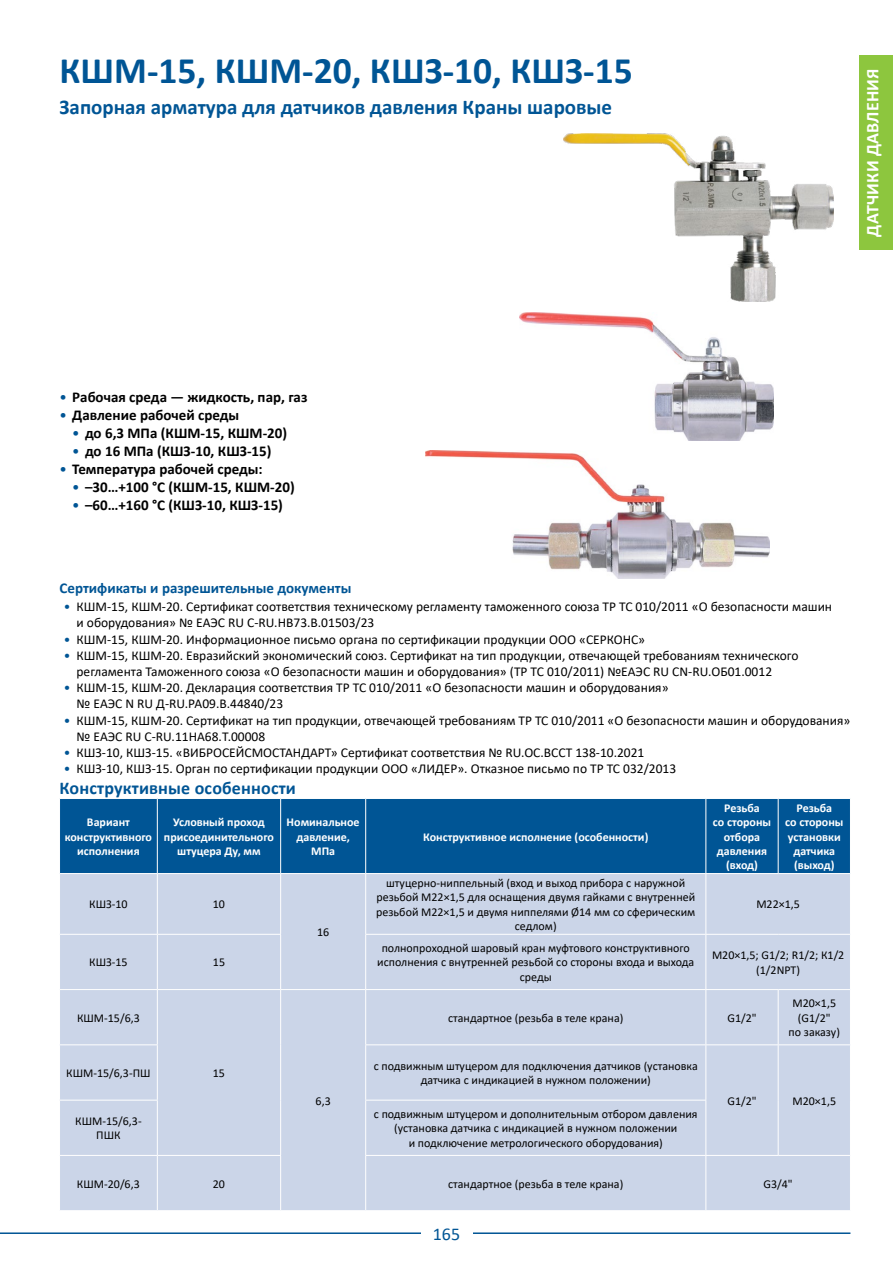
<style>
.page{position:relative;width:893px;height:1263px;background:#fff}
.page>*{position:absolute;margin:0;border:0;box-sizing:border-box;transform-origin:0 0}
.t1{font:700 37.5px "Calibri";color:#005595}
.t2{font:700 21px "Calibri";color:#005595}
.t3{font:700 18px "Calibri";letter-spacing:.01em;color:#005595}
.t4{font:700 18px "Calibri";letter-spacing:.01em;color:#fff}
.t5{font:18px "Calibri";color:#005595}
.t6{font:700 15px "Calibri";color:#000}
.t7{font:700 15px "Calibri";color:#005595}
.t8{font:13.5px/16.2px "Calibri";color:#000}
.t9{font:12px/14.4px "Calibri";color:#000;text-align:center}
.t10{font:700 12px/14.4px "Calibri";color:#fff;text-align:center}
.s1{font-weight:400;color:#005595}
.s2{color:#005595}
</style>
<div class="page">
<hr style="left:0;top:1232px;width:850px;height:2px;background:#005595">
<div style="left:421px;top:1225px;width:51px;height:16px;background:#fff"></div>
<div style="left:859px;top:55px;width:34px;height:195px;background:#8dc63e"></div>
<div style="left:60px;top:799px;width:790px;height:74px;background:#005595"></div>
<div style="left:60px;top:874px;width:790px;height:336px;background:#cbd5e8"></div>
<hr style="left:157px;top:799px;width:1px;height:74px;background:#fff">
<hr style="left:280px;top:799px;width:1px;height:74px;background:#fff">
<hr style="left:365px;top:799px;width:1px;height:74px;background:#fff">
<hr style="left:705px;top:799px;width:1px;height:74px;background:#fff">
<hr style="left:778px;top:799px;width:1px;height:74px;background:#fff">
<hr style="left:157px;top:874px;width:1px;height:60px;background:#fff">
<hr style="left:280px;top:874px;width:1px;height:60px;background:#fff">
<hr style="left:365px;top:874px;width:1px;height:60px;background:#fff">
<hr style="left:705px;top:874px;width:1px;height:60px;background:#fff">
<hr style="left:59px;top:934px;width:98px;height:1px;background:#fff">
<hr style="left:157px;top:934px;width:124px;height:1px;background:#fff">
<hr style="left:157px;top:935px;width:1px;height:54px;background:#fff">
<hr style="left:280px;top:935px;width:1px;height:54px;background:#fff">
<hr style="left:365px;top:934px;width:341px;height:1px;background:#fff">
<hr style="left:365px;top:935px;width:1px;height:54px;background:#fff">
<hr style="left:706px;top:934px;width:72px;height:1px;background:#fff">
<hr style="left:705px;top:935px;width:1px;height:54px;background:#fff">
<hr style="left:778px;top:934px;width:73px;height:1px;background:#fff">
<hr style="left:59px;top:989px;width:98px;height:1px;background:#fff">
<hr style="left:157px;top:989px;width:124px;height:1px;background:#fff">
<hr style="left:157px;top:990px;width:1px;height:54px;background:#fff">
<hr style="left:281px;top:989px;width:85px;height:1px;background:#fff">
<hr style="left:280px;top:990px;width:1px;height:55px;background:#fff">
<hr style="left:366px;top:989px;width:340px;height:1px;background:#fff">
<hr style="left:365px;top:990px;width:1px;height:54px;background:#fff">
<hr style="left:706px;top:989px;width:72px;height:1px;background:#fff">
<hr style="left:705px;top:990px;width:1px;height:54px;background:#fff">
<hr style="left:778px;top:989px;width:73px;height:1px;background:#fff">
<hr style="left:778px;top:990px;width:1px;height:54px;background:#fff">
<hr style="left:59px;top:1044px;width:99px;height:1px;background:#fff">
<hr style="left:157px;top:1045px;width:1px;height:55px;background:#fff">
<hr style="left:280px;top:1045px;width:1px;height:55px;background:#fff">
<hr style="left:365px;top:1044px;width:341px;height:1px;background:#fff">
<hr style="left:365px;top:1045px;width:1px;height:55px;background:#fff">
<hr style="left:706px;top:1044px;width:72px;height:1px;background:#fff">
<hr style="left:705px;top:1045px;width:1px;height:55px;background:#fff">
<hr style="left:778px;top:1044px;width:73px;height:1px;background:#fff">
<hr style="left:778px;top:1045px;width:1px;height:55px;background:#fff">
<hr style="left:59px;top:1100px;width:99px;height:1px;background:#fff">
<hr style="left:157px;top:1100px;width:1px;height:55px;background:#fff">
<hr style="left:280px;top:1100px;width:1px;height:55px;background:#fff">
<hr style="left:365px;top:1100px;width:341px;height:1px;background:#fff">
<hr style="left:365px;top:1100px;width:1px;height:55px;background:#fff">
<hr style="left:705px;top:1100px;width:1px;height:55px;background:#fff">
<hr style="left:778px;top:1100px;width:1px;height:55px;background:#fff">
<hr style="left:59px;top:1155px;width:98px;height:1px;background:#fff">
<hr style="left:157px;top:1155px;width:124px;height:1px;background:#fff">
<hr style="left:157px;top:1156px;width:1px;height:54px;background:#fff">
<hr style="left:280px;top:1156px;width:1px;height:54px;background:#fff">
<hr style="left:365px;top:1155px;width:341px;height:1px;background:#fff">
<hr style="left:365px;top:1156px;width:1px;height:54px;background:#fff">
<hr style="left:706px;top:1155px;width:72px;height:1px;background:#fff">
<hr style="left:705px;top:1156px;width:1px;height:54px;background:#fff">
<hr style="left:778px;top:1155px;width:73px;height:1px;background:#fff">
<img style="left:563px;top:134px;width:270px;height:168px">
<img style="left:519px;top:312px;width:255px;height:128px">
<img style="left:425px;top:451px;width:345px;height:128px">
<h1 class="t1" style="left:60px;top:44px;width:575px">КШМ-15, КШМ-20, КШЗ-10, КШЗ-15</h1>
<h2 class="t2" style="left:60px;top:92px;width:554px">Запорная арматура для датчиков давления Краны шаровые</h2>
<h3 class="t4" style="left:860px;top:236px;width:170px;rotate:-90deg">ДАТЧИКИ ДАВЛЕНИЯ</h3>
<p class="t6" style="left:60px;top:387px;width:249px"><span class="s1">•</span> Рабочая среда — жидкость, пар, газ</p>
<p class="t6" style="left:60px;top:405px;width:181px"><span class="s1">•</span> Давление рабочей среды</p>
<p class="t6" style="left:72px;top:423px;width:216px"><span class="s1">•</span> до 6,3 МПа (КШМ-15, КШМ-20)</p>
<p class="t6" style="left:72px;top:441px;width:201px"><span class="s1">•</span> до 16 МПа (КШЗ-10, КШЗ-15)</p>
<p class="t6" style="left:60px;top:459px;width:205px"><span class="s1">•</span> Температура рабочей среды:</p>
<p class="t6" style="left:72px;top:477px;width:224px"><span class="s1">•</span> –30…+100 °С (КШМ-15, КШМ-20)</p>
<p class="t6" style="left:72px;top:495px;width:212px"><span class="s1">•</span> –60…+160 °С (КШЗ-10, КШЗ-15)</p>
<p class="t7" style="left:60px;top:577px;width:293px">Сертификаты и разрешительные документы</p>
<p class="t8" style="left:77px;top:598px;width:757px;text-indent:-13px"><span class="s2">•</span> КШМ-15, КШМ-20. Сертификат соответствия техническому регламенту таможенного союза ТР ТС 010/2011 «О безопасности машин и оборудования» № ЕАЭС RU С-RU.HB73.B.01503/23</p>
<p class="t8" style="left:64px;top:631px;width:583px"><span class="s2">•</span> КШМ-15, КШМ-20. Информационное письмо органа по сертификации продукции ООО «СЕРКОНС»</p>
<p class="t8" style="left:77px;top:647px;width:724px;text-indent:-13px"><span class="s2">•</span> КШМ-15, КШМ-20. Евразийский экономический союз. Сертификат на тип продукции, отвечающей требованиям технического регламента Таможенного союза «О безопасности машин и оборудования» (ТР ТС 010/2011) №ЕАЭС RU CN-RU.ОБ01.0012</p>
<p class="t8" style="left:77px;top:679px;width:594px;text-indent:-13px"><span class="s2">•</span> КШМ-15, КШМ-20. Декларация соответствия ТР ТС 010/2011 «О безопасности машин и оборудования» № ЕАЭС N RU Д-RU.РА09.В.44840/23</p>
<p class="t8" style="left:77px;top:712px;width:775px;text-indent:-13px"><span class="s2">•</span> КШМ-15, КШМ-20. Сертификат на тип продукции, отвечающей требованиям ТР ТС 010/2011 «О безопасности машин и оборудования» № ЕАЭС RU С-RU.11НА68.Т.00008</p>
<p class="t8" style="left:64px;top:744px;width:582px"><span class="s2">•</span> КШЗ-10, КШЗ-15. «ВИБРОСЕЙСМОСТАНДАРТ» Сертификат соответствия № RU.OC.BCCT 138-10.2021</p>
<p class="t8" style="left:64px;top:760px;width:614px"><span class="s2">•</span> КШЗ-10, КШЗ-15. Орган по сертификации продукции ООО «ЛИДЕР». Отказное письмо по ТР ТС 032/2013</p>
<h3 class="t3" style="left:60px;top:775px;width:238px">Конструктивные особенности</h3>
<p class="t10" style="left:65px;top:815px;width:89px">Вариант конструктивного исполнения</p>
<p class="t10" style="left:164px;top:815px;width:112px">Условный проход присоединительного штуцера Ду, мм</p>
<p class="t10" style="left:287px;top:815px;width:75px">Номинальное давление,<br>МПа</p>
<p class="t9" style="left:89px;top:897px;width:40px">КШЗ-10</p>
<p class="t9" style="left:213px;top:897px;width:14px">10</p>
<p class="t9" style="left:89px;top:955px;width:40px">КШЗ-15</p>
<p class="t9" style="left:213px;top:955px;width:14px">15</p>
<p class="t9" style="left:77px;top:1010px;width:64px">КШМ-15/6,3</p>
<p class="t9" style="left:317px;top:924px;width:14px">16</p>
<p class="t10" style="left:423px;top:829px;width:227px">Конструктивное исполнение (особенности)</p>
<p class="t9" style="left:376px;top:875px;width:321px">штуцерно-ниппельный (вход и выход прибора с наружной резьбой М22×1,5 для оснащения двумя гайками с внутренней резьбой М22×1,5 и двумя ниппелями Ø14 мм со сферическим седлом)</p>
<p class="t10" style="left:713px;top:800px;width:60px">Резьба<br>со стороны отбора давления (вход)</p>
<p class="t10" style="left:785px;top:800px;width:60px">Резьба<br>со стороны установки датчика (выход)</p>
<p class="t9" style="left:756px;top:897px;width:45px">М22×1,5</p>
<p class="t9" style="left:377px;top:940px;width:318px">полнопроходной шаровый кран муфтового конструктивного исполнения с внутренней резьбой со стороны входа и выхода среды</p>
<p class="t9" style="left:712px;top:948px;width:134px">М20×1,5; G1/2; R1/2; К1/2 (1/2NPT)</p>
<p class="t9" style="left:448px;top:1010px;width:177px">стандартное (резьба в теле крана)</p>
<p class="t9" style="left:727px;top:1010px;width:31px">G1/2"</p>
<p class="t9" style="left:789px;top:996px;width:53px">М20×1,5 (G1/2"<br>по заказу)</p>
<p class="t9" style="left:66px;top:1065px;width:86px">КШМ-15/6,3-ПШ</p>
<p class="t9" style="left:374px;top:1058px;width:325px">с подвижным штуцером для подключения датчиков (установка датчика с индикацией в нужном положении)</p>
<p class="t9" style="left:213px;top:1065px;width:14px">15</p>
<p class="t9" style="left:316px;top:1093px;width:17px">6,3</p>
<p class="t9" style="left:727px;top:1093px;width:31px">G1/2"</p>
<p class="t9" style="left:792px;top:1093px;width:45px">М20×1,5</p>
<p class="t9" style="left:75px;top:1113px;width:68px">КШМ-15/6,3-<br>ПШК</p>
<p class="t9" style="left:374px;top:1106px;width:325px">с подвижным штуцером и дополнительным отбором давления (установка датчика с индикацией в нужном положении<br>и подключение метрологического оборудования)</p>
<p class="t9" style="left:77px;top:1176px;width:64px">КШМ-20/6,3</p>
<p class="t9" style="left:213px;top:1176px;width:14px">20</p>
<p class="t9" style="left:448px;top:1176px;width:177px">стандартное (резьба в теле крана)</p>
<p class="t9" style="left:763px;top:1176px;width:31px">G3/4"</p>
<h3 class="t5" style="left:433px;top:1221px;width:29px">165</h3>
</div>
